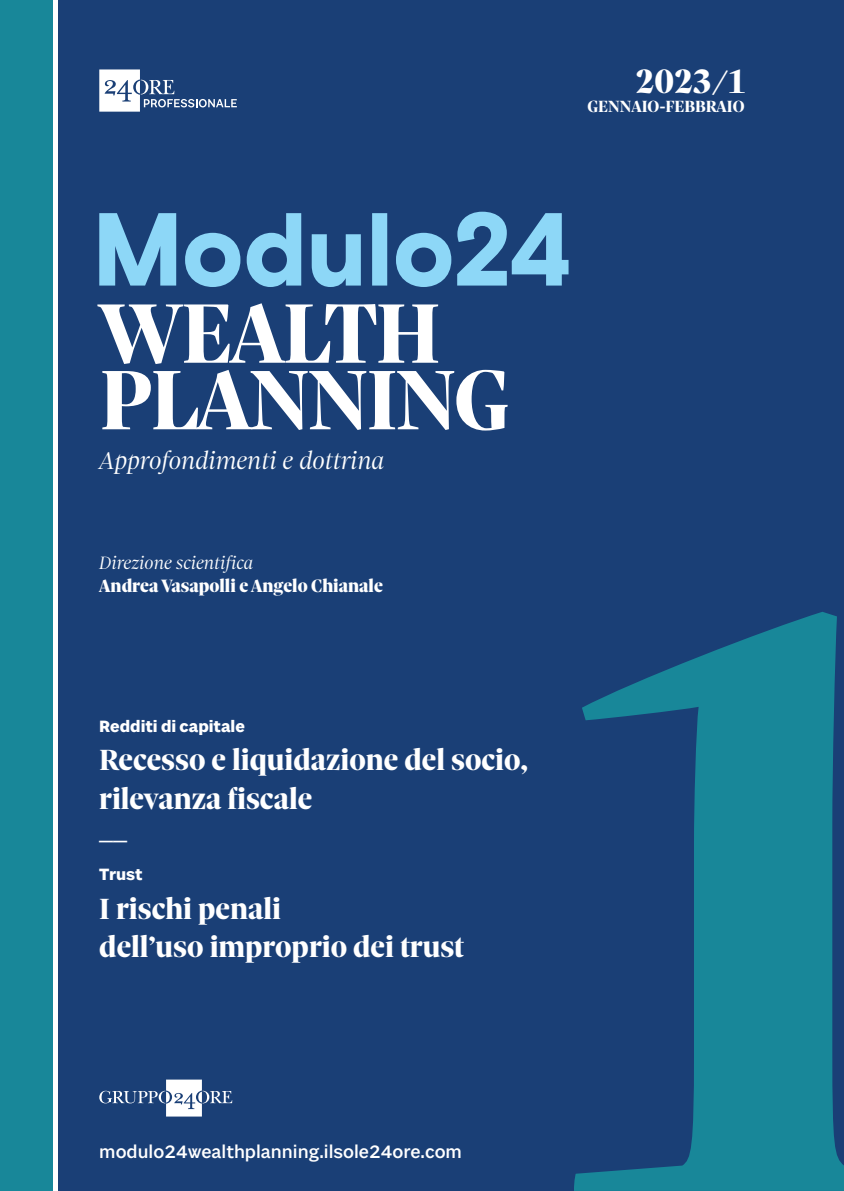
<style>
.page{position:relative;width:844px;height:1191px;background:#fff}
.page>*{position:absolute;margin:0;border:0;box-sizing:border-box;transform-origin:0 0}
.t1{font:800 903px "Sole 24 Serif Display";color:#188799}
.t2{font:800 91px/66.5px "Sole 24 Serif Display";letter-spacing:-.02em;color:#fff}
.t3{font:800 36.75px "Sole 24 Serif Display";color:#fff}
.t4{font:800 31.5px/38.5px "Sole 24 Serif Display";color:#fff}
.t5{font:800 28px "Sole 24 Serif Display";color:#fff}
.t6{font:italic 300 26.25px "Sole 24 Serif Display";color:#fff}
.t7{font:900 19.25px/22.8px "Sole 24 Serif Display";color:#fff}
.t8{font:500 19.25px "Sole 24 Sans Number";color:#fff}
.t9{font:700 17.5px "Sole 24 Sans Number";color:#fff}
.t10{font:800 17.5px "Sole 24 Serif Display";color:#fff}
.s1{font-size:26.25px}
.s2{font-weight:300;font-style:italic}
</style>
<div class="page">
<div style="left:0;top:0;width:843px;height:1191px;background:#1a3f76"></div>
<div style="left:0;top:0;width:58px;height:1191px;background:#fff"></div>
<div style="left:0;top:0;width:53px;height:1191px;background:#188799"></div>
<svg style="left:99px;top:69px;width:138px;height:43px"></svg>
<svg style="left:99px;top:1079px;width:133px;height:37px"></svg>
<svg style="left:99px;top:212px;width:469px;height:75px"></svg>
<p class="t3" style="left:635px;top:57px;width:110px">2023<span class="s1">/</span>1</p>
<p class="t10" style="left:587px;top:95px;width:158px">GENNAIO-FEBBRAIO</p>
<p class="t2" style="left:99px;top:302px;width:411px">WEALTH<br>PLANNING</p>
<p class="t6" style="left:99px;top:445px;width:286px">Approfondimenti e dottrina</p>
<p class="t7" style="left:99px;top:552px;width:285px"><span class="s2">Direzione scientifica<br></span>Andrea Vasapolli e Angelo Chianale</p>
<p class="t9" style="left:99px;top:715px;width:147px">Redditi di capitale</p>
<p class="t4" style="left:99px;top:741px;width:430px">Recesso e liquidazione del socio, rilevanza fiscale</p>
<p class="t5" style="left:99px;top:811px;width:29px">__</p>
<p class="t9" style="left:99px;top:863px;width:45px">Trust</p>
<p class="t4" style="left:99px;top:889px;width:366px">I rischi penali<br>dell’uso improprio dei trust</p>
<p class="t8" style="left:99px;top:1140px;width:364px">modulo24wealthplanning.ilsole24ore.com</p>
<p class="t1" style="left:558px;top:316px;width:392px">1</p>
</div>
